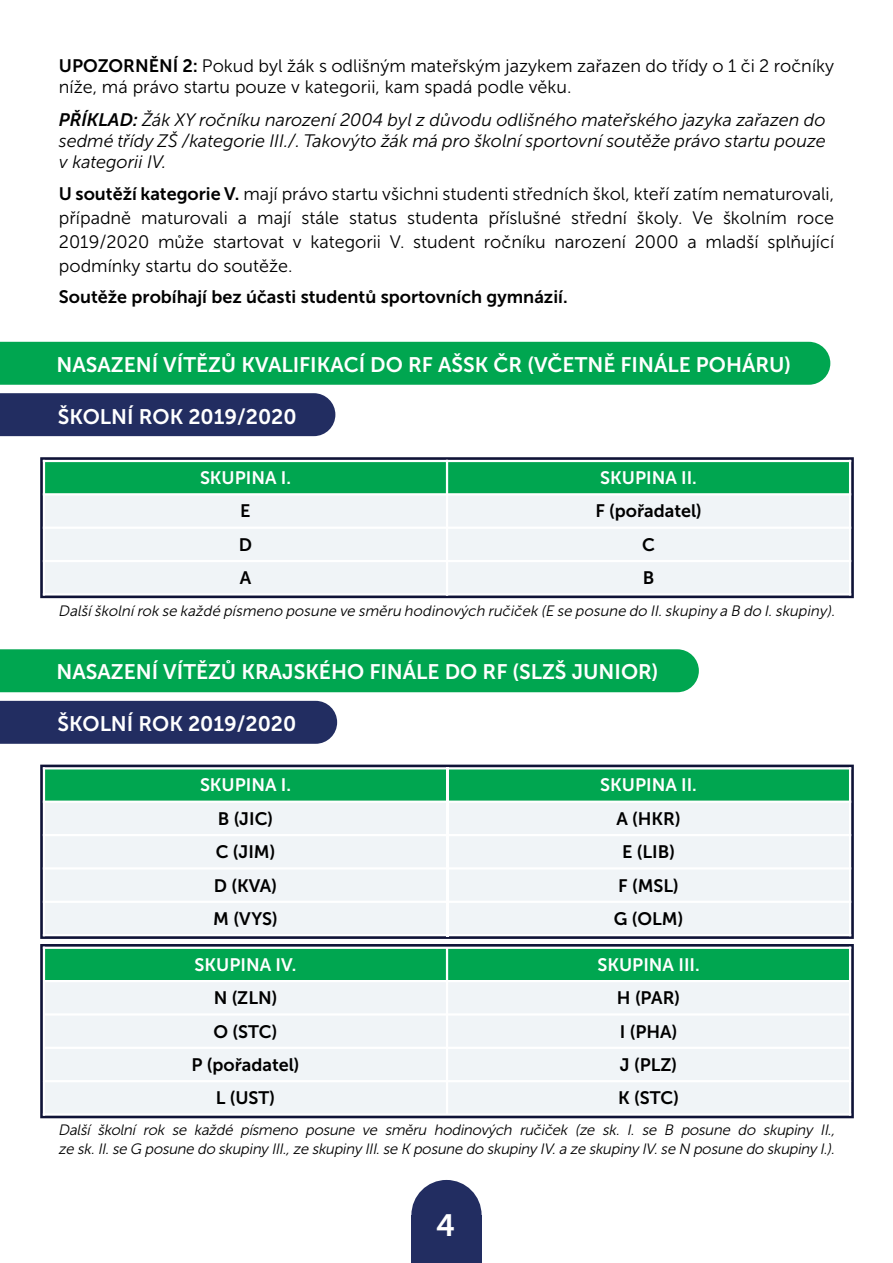
<style>
.page{position:relative;width:893px;height:1263px;background:#fff}
.page>*{position:absolute;margin:0;border:0;box-sizing:border-box;transform-origin:0 0}
.t1{font:30.75px "Museo Sans 700";color:#fff}
.t2{font:21px "Museo Sans 700";color:#fff}
.t3{font:18px/24px "Museo Sans 300";color:#000}
.t4{font:18px "Museo Sans 700";color:#000}
.t5{font:italic 18px/21px "Museo Sans Cyrl 300";color:#000;text-align:justify}
.t6{font:18px "Museo Sans 700";color:#fff}
.t7{font:italic 15px/18.8px "Museo Sans 300";letter-spacing:-.01em;color:#000}
.s1{font-family:"Museo Sans 700"}
.s2{font-family:"Museo Sans Cyrl 700"}
</style>
<div class="page">
<div style="left:0;top:342px;width:830px;height:43px;background:#00a650"></div>
<div style="left:0;top:393px;width:335px;height:43px;background:#222d61"></div>
<div style="left:0;top:649px;width:699px;height:43px;background:#00a650"></div>
<div style="left:0;top:701px;width:337px;height:43px;background:#222d61"></div>
<svg style="left:40px;top:457px;width:814px;height:141px;background:#323554"></svg>
<div style="left:44px;top:461px;width:806px;height:33px;background:#00a650"></div>
<div style="left:45px;top:495px;width:804px;height:98px;background:#f0f4f7"></div>
<hr style="left:43px;top:461px;width:2px;height:133px;background:#fff">
<hr style="left:849px;top:461px;width:2px;height:133px;background:#fff">
<hr style="left:446px;top:461px;width:2px;height:133px;background:#fff">
<hr style="left:446px;top:593px;width:405px;height:2px;background:#fff">
<hr style="left:446px;top:560px;width:405px;height:2px;background:#fff">
<hr style="left:43px;top:527px;width:808px;height:2px;background:#fff">
<hr style="left:43px;top:493px;width:808px;height:2px;background:#fff">
<hr style="left:446px;top:460px;width:405px;height:2px;background:#fff">
<hr style="left:43px;top:593px;width:405px;height:2px;background:#fff">
<hr style="left:43px;top:560px;width:405px;height:2px;background:#fff">
<hr style="left:43px;top:460px;width:405px;height:2px;background:#fff">
<svg style="left:40px;top:765px;width:814px;height:174px;background:#232748"></svg>
<div style="left:44px;top:768px;width:806px;height:34px;background:#00a650"></div>
<div style="left:45px;top:803px;width:804px;height:131px;background:#f0f4f7"></div>
<hr style="left:43px;top:767px;width:2px;height:169px;background:#fff">
<hr style="left:849px;top:767px;width:2px;height:169px;background:#fff">
<hr style="left:446px;top:767px;width:2px;height:169px;background:#fff">
<hr style="left:446px;top:901px;width:405px;height:2px;background:#fff">
<hr style="left:446px;top:867px;width:405px;height:2px;background:#fff">
<hr style="left:43px;top:834px;width:808px;height:2px;background:#fff">
<hr style="left:43px;top:800px;width:808px;height:3px;background:#fff">
<hr style="left:43px;top:934px;width:808px;height:2px;background:#fff">
<hr style="left:43px;top:767px;width:808px;height:2px;background:#fff">
<hr style="left:43px;top:901px;width:405px;height:2px;background:#fff">
<hr style="left:43px;top:867px;width:405px;height:2px;background:#fff">
<svg style="left:40px;top:944px;width:814px;height:174px;background:#232748"></svg>
<div style="left:44px;top:948px;width:806px;height:33px;background:#00a650"></div>
<div style="left:45px;top:982px;width:804px;height:131px;background:#f0f4f7"></div>
<hr style="left:43px;top:948px;width:2px;height:166px;background:#fff">
<hr style="left:849px;top:948px;width:2px;height:166px;background:#fff">
<hr style="left:446px;top:948px;width:2px;height:166px;background:#fff">
<hr style="left:44px;top:947px;width:806px;height:2px;background:#fff">
<hr style="left:44px;top:1113px;width:806px;height:3px;background:#fff">
<hr style="left:44px;top:980px;width:806px;height:2px;background:#fff">
<hr style="left:44px;top:1013px;width:806px;height:2px;background:#fff">
<hr style="left:44px;top:1047px;width:806px;height:2px;background:#fff">
<hr style="left:44px;top:1080px;width:806px;height:2px;background:#fff">
<div style="left:411px;top:1180px;width:71px;height:70px;background:#222d61;border-radius:50%"></div>
<div style="left:411px;top:1215px;width:71px;height:48px;background:#222d61"></div>
<p class="t3" style="left:59px;top:57px;width:777px;line-height:21px"><span class="s1">UPOZORNĚNÍ 2:</span> Pokud byl žák s odlišným mateřským jazykem zařazen do třídy o 1 či 2 ročníky níže, má právo startu pouze v kategorii, kam spadá podle věku.</p>
<p class="t5" style="left:59px;top:111px;width:768px"><span class="s2">PŘÍKLAD:</span> Žák XY ročníku narození 2004 byl z důvodu odlišného mateřského jazyka zařazen do sedmé třídy ZŠ /kategorie III./. Takovýto žák má pro školní sportovní soutěže právo startu pouze v kategorii IV.</p>
<p class="t3" style="left:59px;top:183px;width:777px;text-align:justify"><span class="s1">U soutěží kategorie V.</span> mají právo startu všichni studenti středních škol, kteří zatím nematurovali, případně maturovali a mají stále status studenta příslušné střední školy. Ve školním roce 2019/2020 může startovat v kategorii V. student ročníku narození 2000 a mladší splňující podmínky startu do soutěže.</p>
<p class="t4" style="left:59px;top:290px;width:510px">Soutěže probíhají bez účasti studentů sportovních gymnázií.</p>
<p class="t2" style="left:56px;top:356px;width:736px">NASAZENÍ VÍTĚZŮ KVALIFIKACÍ DO RF AŠSK ČR (VČETNĚ FINÁLE POHÁRU)</p>
<p class="t2" style="left:58px;top:408px;width:240px">ŠKOLNÍ ROK 2019/2020</p>
<p class="t6" style="left:200px;top:470px;width:93px">SKUPINA I.</p>
<p class="t6" style="left:600px;top:470px;width:98px">SKUPINA II.</p>
<p class="t4" style="left:240px;top:504px;width:12px">E</p>
<p class="t4" style="left:595px;top:504px;width:108px">F (pořadatel)</p>
<p class="t4" style="left:239px;top:537px;width:15px">D</p>
<p class="t4" style="left:642px;top:537px;width:14px">C</p>
<p class="t4" style="left:240px;top:571px;width:13px">A</p>
<p class="t4" style="left:643px;top:571px;width:13px">B</p>
<p class="t7" style="left:58px;top:602px;width:781px">Další školní rok se každé písmeno posune ve směru hodinových ručiček (E se posune do II. skupiny a B do I. skupiny).</p>
<p class="t2" style="left:56px;top:663px;width:604px">NASAZENÍ VÍTĚZŮ KRAJSKÉHO FINÁLE DO RF (SLZŠ JUNIOR)</p>
<p class="t2" style="left:58px;top:715px;width:240px">ŠKOLNÍ ROK 2019/2020</p>
<p class="t6" style="left:200px;top:778px;width:93px">SKUPINA I.</p>
<p class="t6" style="left:600px;top:778px;width:98px">SKUPINA II.</p>
<p class="t4" style="left:218px;top:811px;width:57px">B (JIC)</p>
<p class="t4" style="left:616px;top:811px;width:66px">A (HKR)</p>
<p class="t4" style="left:216px;top:845px;width:61px">C (JIM)</p>
<p class="t4" style="left:622px;top:845px;width:54px">E (LIB)</p>
<p class="t4" style="left:214px;top:878px;width:65px">D (KVA)</p>
<p class="t4" style="left:618px;top:878px;width:62px">F (MSL)</p>
<p class="t4" style="left:213px;top:911px;width:66px">M (VYS)</p>
<p class="t4" style="left:614px;top:911px;width:71px">G (OLM)</p>
<p class="t6" style="left:195px;top:957px;width:103px">SKUPINA IV.</p>
<p class="t6" style="left:597px;top:957px;width:104px">SKUPINA III.</p>
<p class="t4" style="left:214px;top:991px;width:65px">N (ZLN)</p>
<p class="t4" style="left:617px;top:991px;width:65px">H (PAR)</p>
<p class="t4" style="left:214px;top:1024px;width:65px">O (STC)</p>
<p class="t4" style="left:620px;top:1024px;width:59px">I (PHA)</p>
<p class="t4" style="left:192px;top:1057px;width:109px">P (pořadatel)</p>
<p class="t4" style="left:620px;top:1057px;width:59px">J (PLZ)</p>
<p class="t4" style="left:216px;top:1091px;width:61px">L (UST)</p>
<p class="t4" style="left:618px;top:1091px;width:62px">K (STC)</p>
<p class="t7" style="left:58px;top:1122px;width:781px">Další školní rok se každé písmeno posune ve směru hodinových ručiček (ze sk. I. se B posune do skupiny II., ze sk. II. se G posune do skupiny III., ze skupiny III. se K posune do skupiny IV. a ze skupiny IV. se N posune do skupiny I.).</p>
<h1 class="t1" style="left:436px;top:1213px;width:21px">4</h1>
</div>
